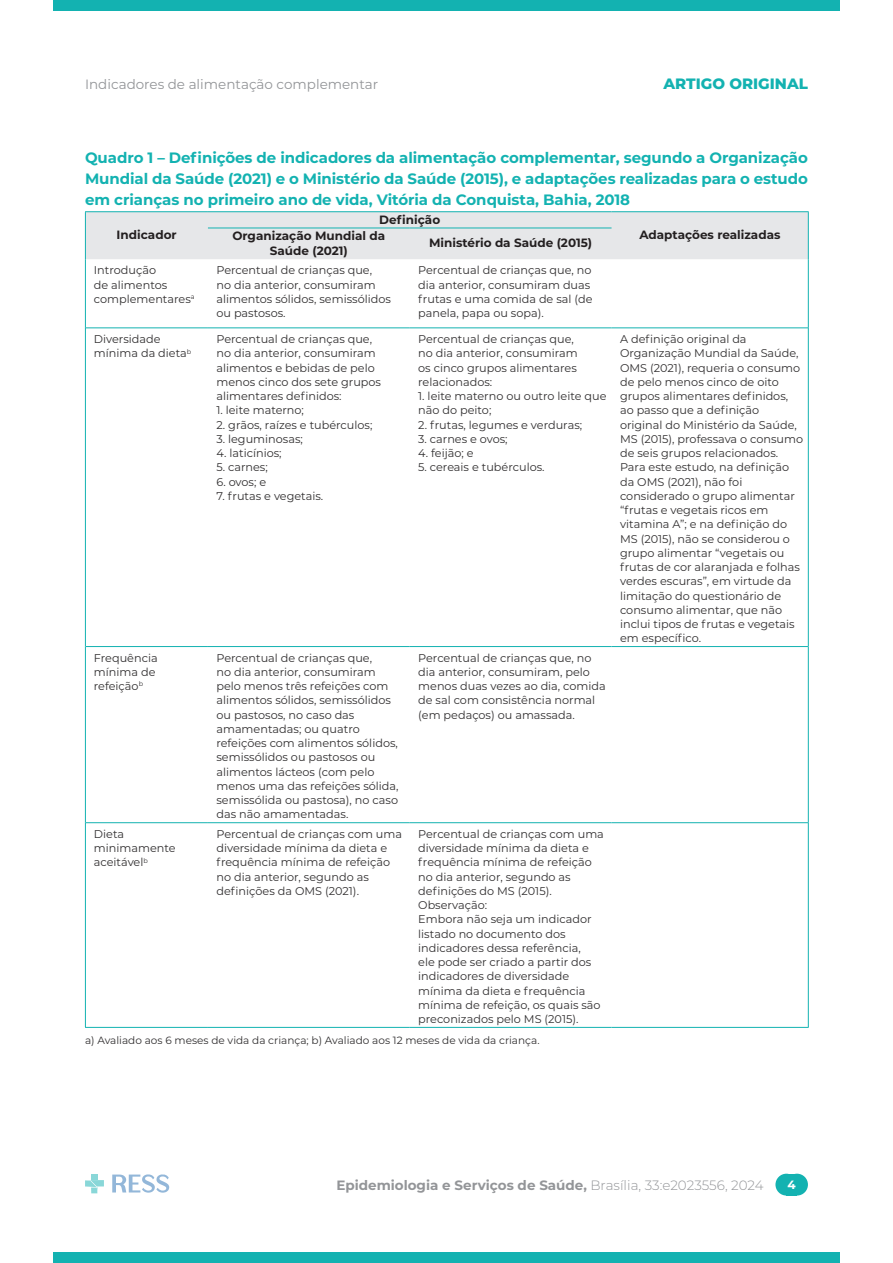
<style>
.page{position:relative;width:893px;height:1263px;background:#fff}
.page>*{position:absolute;margin:0;border:0;box-sizing:border-box;transform-origin:0 0}
.legenda{font:700 15px/21px "Montserrat";letter-spacing:-.005em;color:#13b2b1;text-align:justify}
.t1{font:800 15px "Montserrat";color:#13b2b1}
.t2{font:700 13.5px "Montserrat";color:#939598}
.t3{font:13.5px "Montserrat";color:#939598}
.texto_tab_cen{font:700 12px "Montserrat";color:#231f20}
.t4{font:700 12px "Montserrat";color:#fff}
.texto_tab_esq{font:11.25px/14.2px "Montserrat";color:#312f30}
.Observ__e_fontes_1{font:10.5px "Montserrat";color:#312f30}
.s1{font-weight:300}
</style>
<div class="page">
<div style="left:53px;top:0;width:787px;height:11px;background:#13b2b1"></div>
<div style="left:53px;top:1252px;width:787px;height:11px;background:#13b2b1"></div>
<div style="left:775px;top:1174px;width:22px;height:21px;background:#13b2b1;border-radius:50%"></div>
<div style="left:786px;top:1174px;width:22px;height:21px;background:#13b2b1;border-radius:50%"></div>
<div style="left:786px;top:1174px;width:11px;height:21px;background:#13b2b1"></div>
<svg style="left:85px;top:1174px;width:19px;height:19px"></svg>
<svg style="left:112px;top:1174px;width:57px;height:19px"></svg>
<hr style="left:86px;top:822px;width:122px;height:1px;background:#13b2b1">
<hr style="left:208px;top:822px;width:202px;height:1px;background:#13b2b1">
<hr style="left:410px;top:822px;width:202px;height:1px;background:#13b2b1">
<hr style="left:612px;top:822px;width:196px;height:1px;background:#13b2b1">
<hr style="left:86px;top:327px;width:122px;height:1px;background:#13b2b1">
<hr style="left:208px;top:327px;width:202px;height:1px;background:#13b2b1">
<hr style="left:410px;top:327px;width:202px;height:1px;background:#13b2b1">
<hr style="left:612px;top:327px;width:196px;height:1px;background:#13b2b1">
<hr style="left:86px;top:646px;width:122px;height:1px;background:#13b2b1">
<hr style="left:208px;top:646px;width:202px;height:1px;background:#13b2b1">
<hr style="left:410px;top:646px;width:202px;height:1px;background:#13b2b1">
<hr style="left:612px;top:646px;width:196px;height:1px;background:#13b2b1">
<hr style="left:85px;top:211px;width:123px;height:1px;background:#13b2b1">
<hr style="left:208px;top:211px;width:202px;height:1px;background:#13b2b1">
<hr style="left:410px;top:211px;width:202px;height:1px;background:#13b2b1">
<hr style="left:612px;top:211px;width:197px;height:1px;background:#13b2b1">
<div style="left:85px;top:212px;width:724px;height:47px;background:#e6e7e9"></div>
<hr style="left:808px;top:228px;width:1px;height:31px;background:#13b2b1">
<hr style="left:85px;top:259px;width:1px;height:69px;background:#13b2b1">
<hr style="left:808px;top:259px;width:1px;height:69px;background:#13b2b1">
<hr style="left:85px;top:328px;width:1px;height:318px;background:#13b2b1">
<hr style="left:808px;top:328px;width:1px;height:318px;background:#13b2b1">
<hr style="left:85px;top:646px;width:1px;height:177px;background:#13b2b1">
<hr style="left:808px;top:646px;width:1px;height:177px;background:#13b2b1">
<hr style="left:85px;top:823px;width:1px;height:204px;background:#13b2b1">
<hr style="left:808px;top:823px;width:1px;height:204px;background:#13b2b1">
<hr style="left:85px;top:1027px;width:123px;height:1px;background:#13b2b1">
<hr style="left:208px;top:1027px;width:202px;height:1px;background:#13b2b1">
<hr style="left:410px;top:1027px;width:202px;height:1px;background:#13b2b1">
<hr style="left:612px;top:1027px;width:197px;height:1px;background:#13b2b1">
<p class="t3" style="left:85px;top:75px;width:295px">Indicadores de alimentação complementar</p>
<h1 class="t1" style="left:663px;top:73px;width:146px">ARTIGO ORIGINAL</h1>
<p class="legenda" style="left:85px;top:147px;width:724px">Quadro 1 – Definições de indicadores da alimentação complementar, segundo a Organização Mundial da Saúde (2021) e o Ministério da Saúde (2015), e adaptações realizadas para o estudo em crianças no primeiro ano de vida, Vitória da Conquista, Bahia, 2018</p>
<p class="texto_tab_cen" style="left:117px;top:226px;width:62px">Indicador</p>
<p class="texto_tab_cen" style="left:379px;top:211px;width:63px">Definição</p>
<p class="texto_tab_cen" style="left:232px;top:227px;width:154px">Organização Mundial da</p>
<p class="texto_tab_cen" style="left:639px;top:226px;width:143px">Adaptações realizadas</p>
<p class="texto_tab_cen" style="left:270px;top:242px;width:80px">Saúde (2021)</p>
<p class="texto_tab_cen" style="left:429px;top:235px;width:165px">Ministério da Saúde (2015)</p>
<p class="texto_tab_esq" style="left:94px;top:263px;width:102px">Introdução<br>de alimentos complementares<sup>a</sup></p>
<p class="texto_tab_esq" style="left:216px;top:263px;width:176px">Percentual de crianças que,<br>no dia anterior, consumiram alimentos sólidos, semissólidos ou pastosos.</p>
<p class="texto_tab_esq" style="left:418px;top:263px;width:176px">Percentual de crianças que, no dia anterior, consumiram duas frutas e uma comida de sal (de panela, papa ou sopa).</p>
<p class="texto_tab_esq" style="left:94px;top:331px;width:99px">Diversidade mínima da dieta<sup>b</sup></p>
<p class="texto_tab_esq" style="left:216px;top:331px;width:166px">Percentual de crianças que, no dia anterior, consumiram alimentos e bebidas de pelo menos cinco dos sete grupos alimentares definidos:</p>
<p class="texto_tab_esq" style="left:216px;top:403px;width:89px">1. leite materno;</p>
<p class="texto_tab_esq" style="left:216px;top:417px;width:158px">2. grãos, raízes e tubérculos;</p>
<p class="texto_tab_esq" style="left:216px;top:431px;width:88px">3. leguminosas;</p>
<p class="texto_tab_esq" style="left:216px;top:445px;width:67px">4. laticínios;</p>
<p class="texto_tab_esq" style="left:216px;top:460px;width:53px">5. carnes;</p>
<p class="texto_tab_esq" style="left:216px;top:474px;width:51px">6. ovos; e</p>
<p class="texto_tab_esq" style="left:216px;top:488px;width:108px">7. frutas e vegetais.</p>
<p class="texto_tab_esq" style="left:418px;top:331px;width:161px">Percentual de crianças que, no dia anterior, consumiram os cinco grupos alimentares relacionados:</p>
<p class="texto_tab_esq" style="left:418px;top:388px;width:190px">1. leite materno ou outro leite que não do peito;</p>
<p class="texto_tab_esq" style="left:418px;top:417px;width:165px">2. frutas, legumes e verduras;</p>
<p class="texto_tab_esq" style="left:418px;top:431px;width:91px">3. carnes e ovos;</p>
<p class="texto_tab_esq" style="left:418px;top:445px;width:57px">4. feijão; e</p>
<p class="texto_tab_esq" style="left:418px;top:460px;width:128px">5. cereais e tubérculos.</p>
<p class="texto_tab_esq" style="left:94px;top:650px;width:65px">Frequência mínima de refeição<sup>b</sup></p>
<p class="texto_tab_esq" style="left:216px;top:650px;width:184px">Percentual de crianças que,<br>no dia anterior, consumiram pelo menos três refeições com alimentos sólidos, semissólidos ou pastosos, no caso das amamentadas; ou quatro refeições com alimentos sólidos, semissólidos ou pastosos ou alimentos lácteos (com pelo menos uma das refeições sólida, semissólida ou pastosa), no caso das não amamentadas.</p>
<p class="texto_tab_esq" style="left:418px;top:650px;width:189px">Percentual de crianças que, no dia anterior, consumiram, pelo menos duas vezes ao dia, comida de sal com consistência normal (em pedaços) ou amassada.</p>
<p class="texto_tab_esq" style="left:94px;top:826px;width:83px">Dieta minimamente aceitável<sup>b</sup></p>
<p class="texto_tab_esq" style="left:216px;top:826px;width:187px">Percentual de crianças com uma diversidade mínima da dieta e frequência mínima de refeição no dia anterior, segundo as definições da OMS (2021).</p>
<p class="texto_tab_esq" style="left:418px;top:826px;width:187px">Percentual de crianças com uma diversidade mínima da dieta e frequência mínima de refeição no dia anterior, segundo as definições do MS (2015).</p>
<p class="texto_tab_esq" style="left:418px;top:897px;width:71px">Observação:</p>
<p class="texto_tab_esq" style="left:418px;top:912px;width:184px">Embora não seja um indicador listado no documento dos indicadores dessa referência,<br>ele pode ser criado a partir dos indicadores de diversidade mínima da dieta e frequência mínima de refeição, os quais são preconizados pelo MS (2015).</p>
<p class="Observ__e_fontes_1" style="left:85px;top:1033px;width:456px">a) Avaliado aos 6 meses de vida da criança; b) Avaliado aos 12 meses de vida da criança.</p>
<p class="texto_tab_esq" style="left:620px;top:331px;width:185px">A definição original da<br>Organização Mundial da Saúde,<br>OMS (2021), requeria o consumo de pelo menos cinco de oito grupos alimentares definidos, ao passo que a definição original do Ministério da Saúde,<br>MS (2015), professava o consumo de seis grupos relacionados.</p>
<p class="texto_tab_esq" style="left:620px;top:460px;width:181px">Para este estudo, na definição da OMS (2021), não foi considerado o grupo alimentar “frutas e vegetais ricos em vitamina A”; e na definição do<br>MS (2015), não se considerou o grupo alimentar “vegetais ou frutas de cor alaranjada e folhas verdes escuras”, em virtude da limitação do questionário de consumo alimentar, que não inclui tipos de frutas e vegetais em específico.</p>
<p class="t2" style="left:336px;top:1175px;width:429px">Epidemiologia e Serviços de Saúde, <span class="s1">Brasília, 33:e2023556, 2024</span></p>
<p class="t4" style="left:788px;top:1176px;width:10px">4</p>
</div>
